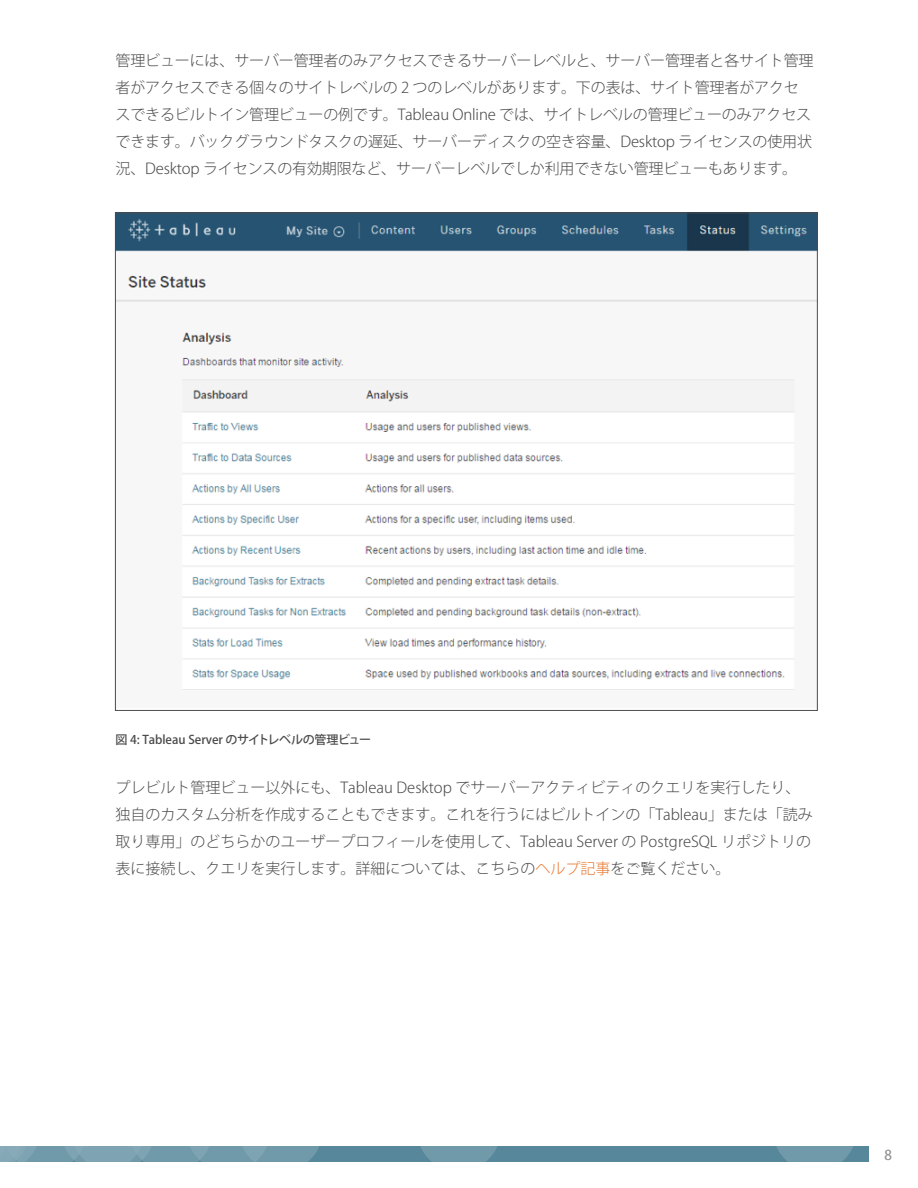
<style>
.page{position:relative;width:918px;height:1188px;background:#fff}
.page>*{position:absolute;margin:0;border:0;box-sizing:border-box;transform-origin:0 0}
.BODYCOPY-standard{font:300 15px/27px "Koz Go Pro";letter-spacing:-.01em;color:#4b4b4b}
.t1{font:13.5px "Koz Go Pro";color:#9b9b9b}
.BODYCOPY-standard-2{font:500 12px "Koz Go Pro";letter-spacing:-.01em;color:#4b4b4b}
.s1{color:#e8762c}
</style>
<div class="page">
<div style="left:0;top:1147px;width:868px;height:15px;background:#57879b"></div>
<svg style="left:421px;top:1147px;width:76px;height:15px"></svg>
<svg style="left:777px;top:1147px;width:76px;height:15px"></svg>
<svg style="left:0;top:1147px;width:319px;height:15px"></svg>
<img style="left:117px;top:215px;width:699px;height:475px">
<p class="BODYCOPY-standard" style="left:116px;top:47px;width:700px">管理ビューには、サーバー管理者のみアクセスできるサーバーレベルと、サーバー管理者と各サイト管理者がアクセスできる個々のサイトレベルの 2 つのレベルがあります。下の表は、サイト管理者がアクセスできるビルトイン管理ビューの例です。Tableau Online では、サイトレベルの管理ビューのみアクセスできます。バックグラウンドタスクの遅延、サーバーディスクの空き容量、Desktop ライセンスの使用状況、Desktop ライセンスの有効期限など、サーバーレベルでしか利用できない管理ビューもあります。</p>
<p class="BODYCOPY-standard-2" style="left:116px;top:732px;width:257px">図 4: Tableau Server のサイトレベルの管理ビュー</p>
<p class="BODYCOPY-standard" style="left:116px;top:774px;width:699px">プレビルト管理ビュー以外にも、Tableau Desktop でサーバーアクティビティのクエリを実行したり、独自のカスタム分析を作成することもできます。これを行うにはビルトインの「Tableau」または「読み取り専用」のどちらかのユーザープロフィールを使用して、Tableau Server の PostgreSQL リポジトリの表に接続し、クエリを実行します。詳細については、こちらの<span class="s1">ヘルプ記事</span>をご覧ください。</p>
<p class="t1" style="left:885px;top:1146px;width:9px">8</p>
</div>
